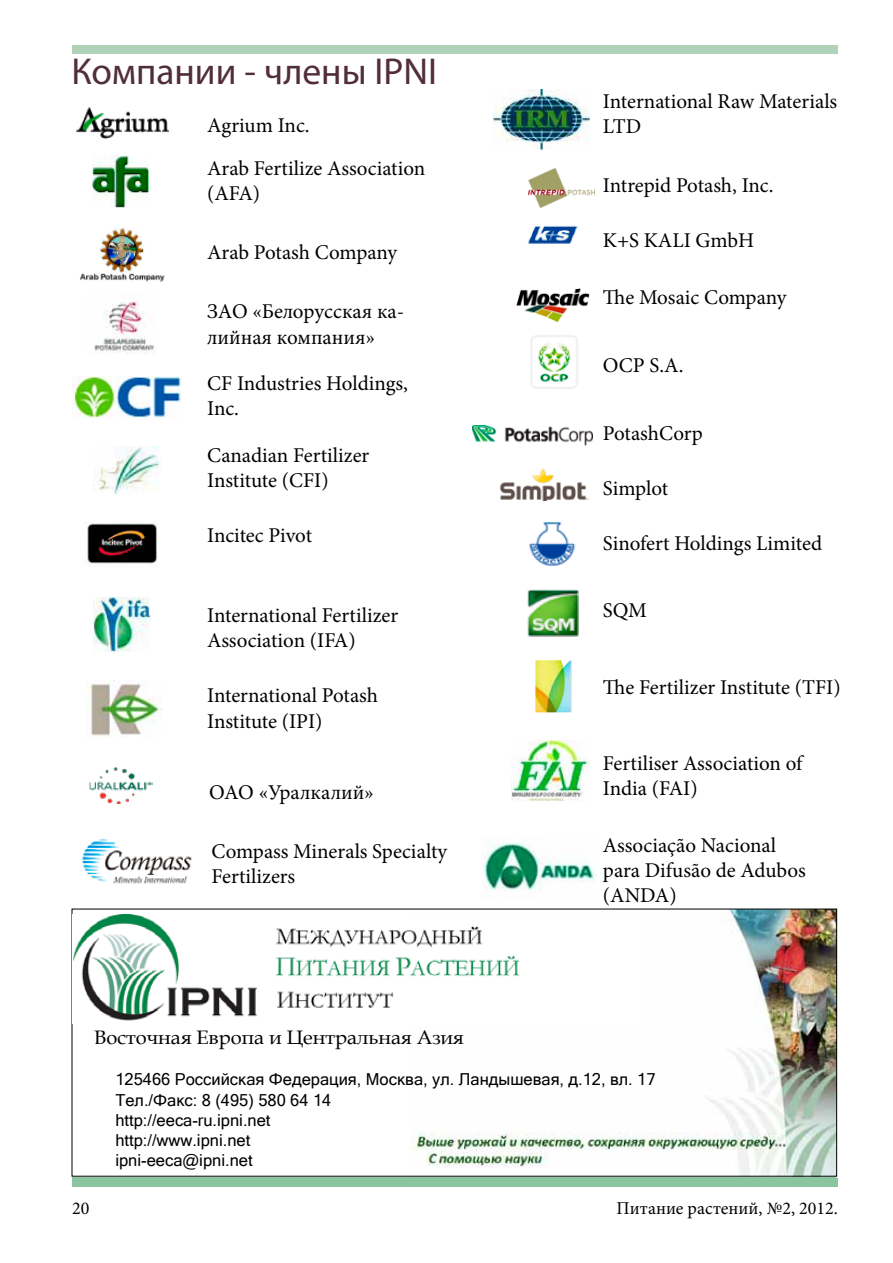
<style>
.page{position:relative;width:893px;height:1263px;background:#fff}
.page>*{position:absolute;margin:0;border:0;box-sizing:border-box;transform-origin:0 0}
.t1{font:37.5px "Myriad Pro";color:#512e39}
.t2{font:21px/25.2px "Minion Pro";color:#000}
.t3{font:19.5px "Book Antiqua";color:#000}
.t4{font:18px "Minion Pro";color:#000}
.t5{font:16.5px/20.4px "Microsoft Sans Serif";color:#000}
</style>
<div class="page">
<div style="left:73px;top:45px;width:764px;height:9px;background:#b0d2b8"></div>
<div style="left:72px;top:1178px;width:766px;height:8px;background:#8bc5a0"></div>
<img style="left:410px;top:911px;width:425px;height:263px">
<img style="left:73px;top:914px;width:573px;height:109px">
<img style="left:76px;top:107px;width:92px;height:31px">
<img style="left:87px;top:522px;width:70px;height:44px">
<img style="left:528px;top:169px;width:67px;height:38px">
<img style="left:528px;top:225px;width:50px;height:19px">
<img style="left:517px;top:288px;width:73px;height:35px">
<img style="left:531px;top:335px;width:47px;height:54px">
<img style="left:473px;top:425px;width:119px;height:20px">
<img style="left:500px;top:468px;width:89px;height:32px">
<img style="left:529px;top:522px;width:47px;height:44px">
<img style="left:527px;top:590px;width:51px;height:46px">
<img style="left:86px;top:681px;width:75px;height:56px">
<img style="left:93px;top:447px;width:67px;height:47px">
<img style="left:536px;top:661px;width:36px;height:51px">
<img style="left:511px;top:741px;width:79px;height:60px">
<img style="left:72px;top:377px;width:109px;height:42px">
<img style="left:483px;top:842px;width:114px;height:55px">
<img style="left:94px;top:301px;width:60px;height:53px">
<img style="left:494px;top:89px;width:96px;height:60px">
<img style="left:82px;top:838px;width:110px;height:46px">
<img style="left:93px;top:155px;width:55px;height:52px">
<img style="left:89px;top:768px;width:63px;height:35px">
<img style="left:80px;top:227px;width:85px;height:55px">
<img style="left:94px;top:597px;width:57px;height:54px">
<h1 class="t1" style="left:71px;top:48px;width:367px">Компании - члены IPNI</h1>
<p class="t2" style="left:207px;top:105px;width:220px;line-height:42.2px">Agrium Inc.<br>Arab Fertilize Association</p>
<p class="t2" style="left:207px;top:181px;width:55px">(AFA)</p>
<p class="t2" style="left:207px;top:240px;width:191px">Arab Potash Company</p>
<p class="t2" style="left:207px;top:299px;width:199px">ЗАО «Белорусская ка&shy;лийная компания»</p>
<p class="t2" style="left:207px;top:371px;width:202px">CF Industries Holdings,<br>Inc.</p>
<p class="t2" style="left:207px;top:442px;width:164px">Canadian Fertilizer<br>Institute (CFI)</p>
<p class="t2" style="left:207px;top:523px;width:106px">Incitec Pivot</p>
<p class="t2" style="left:207px;top:603px;width:193px">International Fertilizer<br>Association (IFA)</p>
<p class="t2" style="left:207px;top:683px;width:172px">International Potash<br>Institute (IPI)</p>
<p class="t2" style="left:209px;top:779px;width:166px">ОАО «Уралкалий»</p>
<p class="t2" style="left:211px;top:839px;width:237px">Compass Minerals Specialty<br>Fertilizers</p>
<p class="t2" style="left:603px;top:89px;width:236px">International Raw Materials<br>LTD</p>
<p class="t2" style="left:603px;top:173px;width:172px">Intrepid Potash, Inc.</p>
<p class="t2" style="left:603px;top:228px;width:153px">K+S KALI GmbH</p>
<p class="t2" style="left:603px;top:285px;width:185px">The Mosaic Company</p>
<p class="t2" style="left:603px;top:353px;width:82px">OCP S.A.</p>
<p class="t2" style="left:603px;top:421px;width:101px">PotashCorp</p>
<p class="t2" style="left:603px;top:476px;width:67px">Simplot</p>
<p class="t2" style="left:603px;top:530px;width:221px">Sinofert Holdings Limited</p>
<p class="t2" style="left:603px;top:598px;width:45px">SQM</p>
<p class="t2" style="left:603px;top:674px;width:239px">The Fertilizer Institute (TFI)</p>
<p class="t2" style="left:603px;top:751px;width:201px">Fertiliser Association of<br>India (FAI)</p>
<p class="t2" style="left:603px;top:832px;width:204px">Associação Nacional para Difusão de Adubos (ANDA)</p>
<p class="t3" style="left:94px;top:1023px;width:371px">Восточная Европа и Центральная Азия</p>
<p class="t5" style="left:115px;top:1068px;width:542px">125466 Российская Федерация, Москва, ул. Ландышевая, д.12, вл. 17<br>Тел./Факс: 8 (495) 580 64 14<br>http://eeca-ru.ipni.net<br>http://www.ipni.net<br>ipni-eeca@ipni.net</p>
<p class="t4" style="left:72px;top:1196px;width:19px">20</p>
<p class="t4" style="left:616px;top:1196px;width:223px">Питание растений, №2, 2012.</p>
</div>
